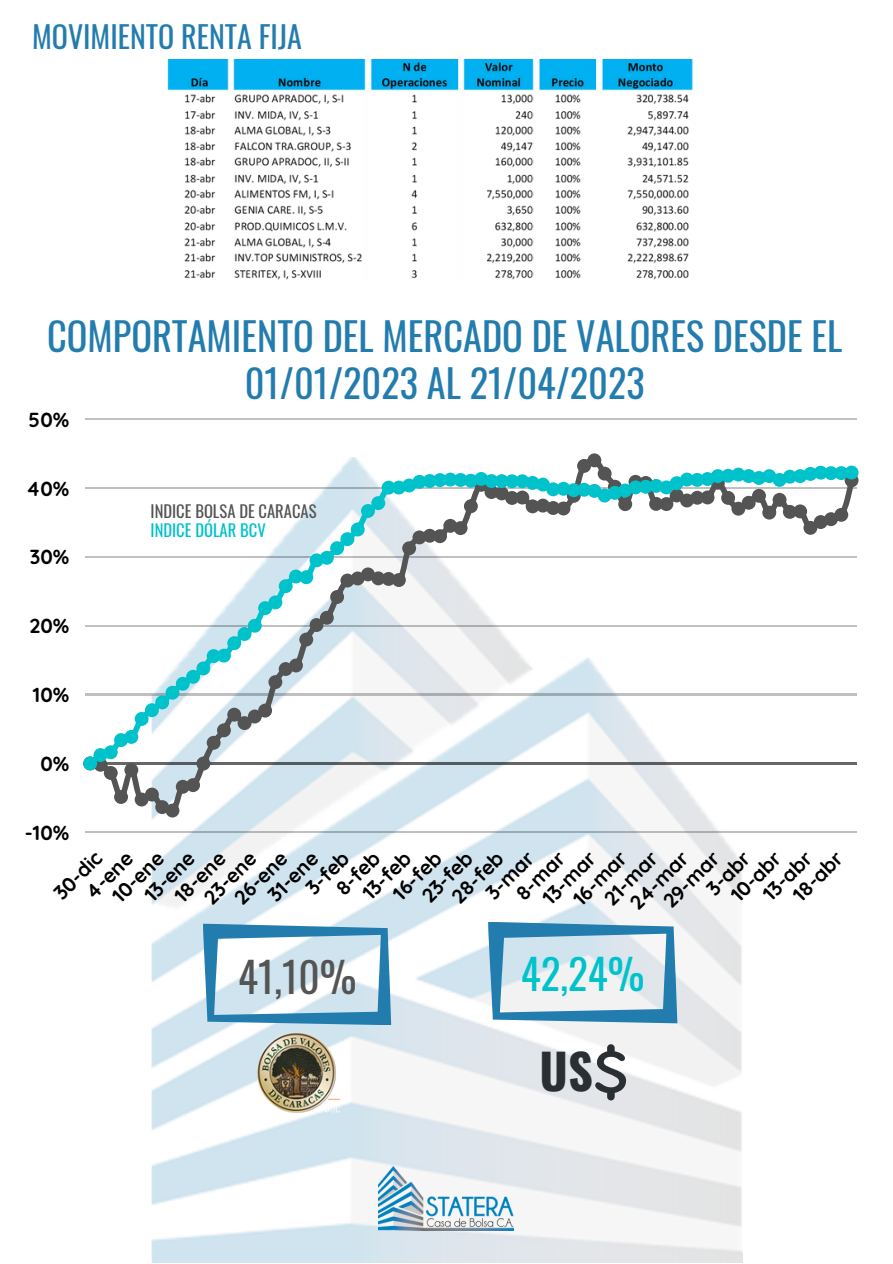
<style>
.page{position:relative;width:893px;height:1264px;background:#fff}
.page>*{position:absolute;margin:0;border:0;box-sizing:border-box;transform-origin:0 0}
.t1{font:700 48.3px "Oswald";color:#292f33}
.t2{font:41.25px "Oswald";color:#545454}
.t3{font:41.25px "Oswald";color:#00c2cb}
.t4{font:38.4px/46.7px "Oswald";color:#237cae;text-align:center}
.t5{font:30px "Oswald";color:#237cae}
.t6{font:700 20.25px "Quicksand";color:#000}
.t7{font:16.5px "Oswald";color:#545454}
.t8{font:16.5px "Oswald";color:#00c2cb}
</style>
<div class="page">
<img style="left:151px;top:817px;width:591px;height:445px">
<hr style="left:85px;top:418px;width:771px;height:2px;background:#000">
<hr style="left:85px;top:831px;width:771px;height:2px;background:#000">
<svg style="left:83px;top:453px;width:775px;height:364px"></svg>
<svg style="left:488px;top:921px;width:189px;height:102px"></svg>
<svg style="left:203px;top:923px;width:188px;height:102px"></svg>
<svg style="left:595px;top:1044px;width:31px;height:56px"></svg>
<img style="left:379px;top:1166px;width:135px;height:64px">
<img style="left:256px;top:1029px;width:83px;height:85px">
<img style="left:167px;top:60px;width:526px;height:220px">
<h3 class="t5" style="left:32px;top:13px;width:271px">MOVIMIENTO RENTA FIJA</h3>
<h3 class="t4" style="left:47px;top:311px;width:796px">COMPORTAMIENTO DEL MERCADO DE VALORES DESDE EL<br>01/01/2023 AL 21/04/2023</h3>
<p class="t6" style="left:29px;top:406px;width:42px">50%</p>
<p class="t6" style="left:26px;top:475px;width:45px">40%</p>
<p class="t6" style="left:30px;top:544px;width:41px">30%</p>
<p class="t6" style="left:29px;top:613px;width:41px">20%</p>
<p class="t6" style="left:33px;top:682px;width:38px">10%</p>
<p class="t6" style="left:40px;top:750px;width:30px">0%</p>
<p class="t6" style="left:25px;top:819px;width:46px">-10%</p>
<p class="t7" style="left:150px;top:498px;width:167px">INDICE BOLSA DE CARACAS</p>
<p class="t8" style="left:150px;top:517px;width:117px">INDICE DÓLAR BCV</p>
<p class="t6" style="left:300px;top:881px;width:53px;rotate:-45deg">3-feb</p>
<p class="t6" style="left:416px;top:889px;width:64px;rotate:-45deg">23-feb</p>
<p class="t6" style="left:357px;top:886px;width:60px;rotate:-45deg">13-feb</p>
<p class="t6" style="left:330px;top:882px;width:54px;rotate:-45deg">8-feb</p>
<p class="t6" style="left:446px;top:890px;width:65px;rotate:-45deg">28-feb</p>
<p class="t6" style="left:387px;top:887px;width:61px;rotate:-45deg">16-feb</p>
<p class="t6" style="left:567px;top:892px;width:68px;rotate:-45deg">16-mar</p>
<p class="t6" style="left:624px;top:897px;width:75px;rotate:-45deg">24-mar</p>
<p class="t6" style="left:787px;top:888px;width:63px;rotate:-45deg">18-abr</p>
<p class="t6" style="left:598px;top:892px;width:68px;rotate:-45deg">21-mar</p>
<p class="t6" style="left:480px;top:886px;width:60px;rotate:-45deg">3-mar</p>
<p class="t6" style="left:700px;top:882px;width:54px;rotate:-45deg">3-abr</p>
<p class="t6" style="left:725px;top:889px;width:63px;rotate:-45deg">10-abr</p>
<p class="t6" style="left:537px;top:892px;width:67px;rotate:-45deg">13-mar</p>
<p class="t6" style="left:510px;top:887px;width:61px;rotate:-45deg">8-mar</p>
<p class="t6" style="left:757px;top:887px;width:61px;rotate:-45deg">13-abr</p>
<p class="t6" style="left:657px;top:894px;width:71px;rotate:-45deg">29-mar</p>
<p class="t6" style="left:48px;top:887px;width:60px;rotate:-45deg">30-dic</p>
<p class="t6" style="left:139px;top:888px;width:63px;rotate:-45deg">13-ene</p>
<p class="t6" style="left:262px;top:888px;width:63px;rotate:-45deg">31-ene</p>
<p class="t6" style="left:228px;top:891px;width:67px;rotate:-45deg">26-ene</p>
<p class="t6" style="left:80px;top:886px;width:59px;rotate:-45deg">4-ene</p>
<p class="t6" style="left:169px;top:889px;width:64px;rotate:-45deg">18-ene</p>
<p class="t6" style="left:107px;top:890px;width:65px;rotate:-45deg">10-ene</p>
<p class="t6" style="left:198px;top:891px;width:66px;rotate:-45deg">23-ene</p>
<h2 class="t2" style="left:238px;top:944px;width:120px">41,10%</h2>
<h2 class="t3" style="left:520px;top:941px;width:125px">42,24%</h2>
<h1 class="t1" style="left:539px;top:1033px;width:55px">US</h1>
</div>
